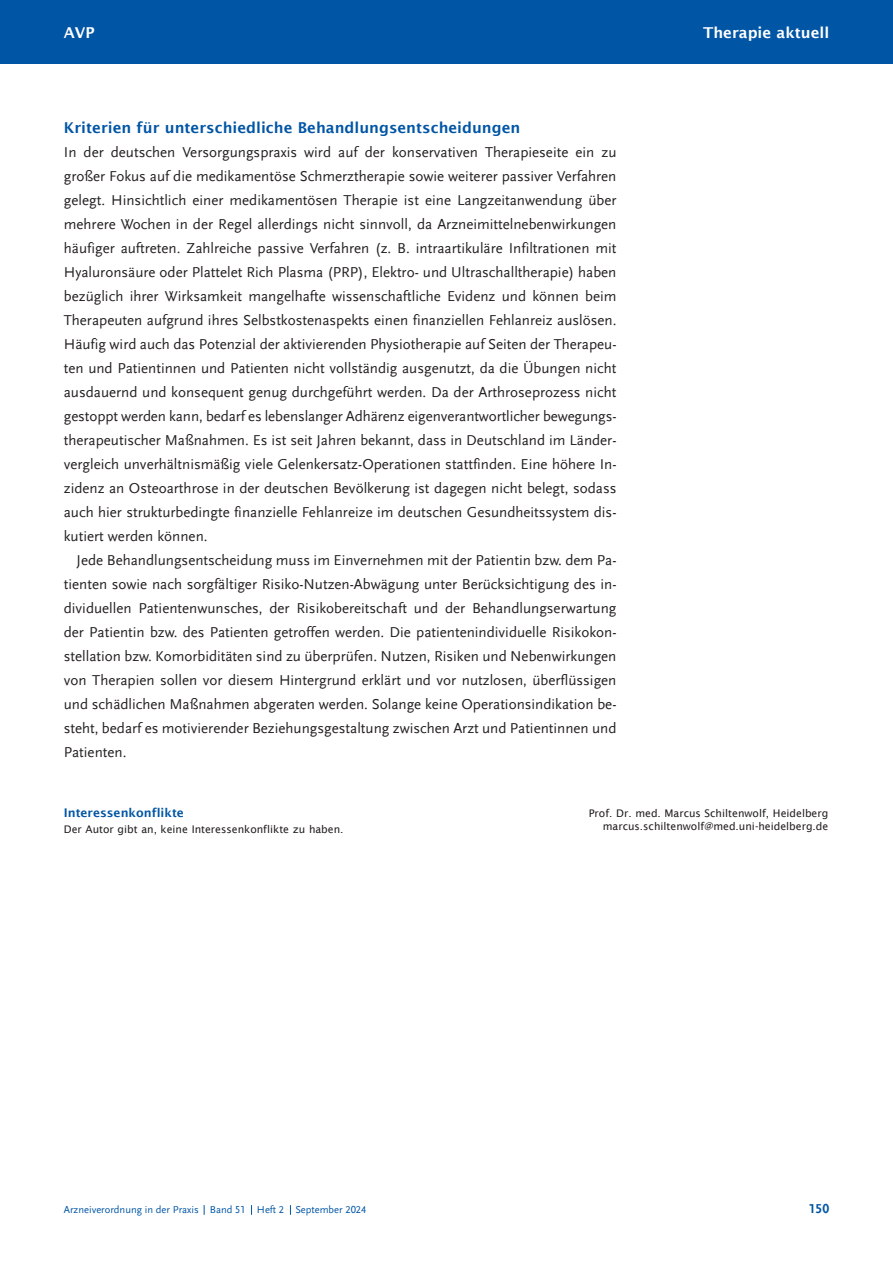
<style>
.page{position:relative;width:893px;height:1263px;background:#fff}
.page>*{position:absolute;margin:0;border:0;box-sizing:border-box;transform-origin:0 0}
.t1{font:15px/24px "Scala Sans LF";color:#231f20;text-align:justify}
.t2{font:600 15px "Lucida Sans";color:#0155a5}
.t3{font:600 15px "Lucida Sans";color:#fff}
.t4{font:700 13.5px "Scala Sans LF";color:#0155a5}
.t5{font:600 12px "Lucida Sans";color:#0155a5}
.t6{font:10.5px/12.6px "Lucida Sans";color:#231f20;text-align:right}
.t7{font:10.5px "Scala Sans LF";color:#0155a5}
</style>
<div class="page">
<div style="left:0;top:0;width:893px;height:64px;background:#0155a5"></div>
<p class="t3" style="left:64px;top:24px;width:32px">AVP</p>
<p class="t3" style="left:703px;top:24px;width:128px">Therapie aktuell</p>
<p class="t2" style="left:64px;top:119px;width:458px">Kriterien für unterschiedliche Behandlungsentscheidungen</p>
<p class="t1" style="left:64px;top:141px;width:554px">In der deutschen Versorgungspraxis wird auf der konservativen Therapieseite ein zu großer Fokus auf die medikamentöse Schmerztherapie sowie weiterer passiver Verfahren gelegt. Hinsichtlich einer medikamentösen Therapie ist eine Langzeitanwendung über mehrere Wochen in der Regel allerdings nicht sinnvoll, da Arzneimittelnebenwirkungen häufiger auftreten. Zahlreiche passive Verfahren (z. B. intraartikuläre Infiltrationen mit Hy alu ronsäure oder Plattelet Rich Plasma (PRP), Elektro- und Ultraschalltherapie) haben bezüglich ihrer Wirksamkeit mangelhafte wissenschaftliche Evidenz und können beim Therapeuten aufgrund ihres Selbstkostenaspekts einen finanziellen Fehlanreiz auslösen.<br>Häufig wird auch das Potenzial der aktivierenden Physiotherapie auf Seiten der Thera peu - ten und Patientinnen und Patienten nicht vollständig ausgenutzt, da die Übungen nicht aus dauernd und konsequent genug durchgeführt werden. Da der Arthroseprozess nicht gestoppt werden kann, bedarf es lebenslanger Adhärenz eigenverantwortlicher bewegungs - therapeutischer Maßnahmen. Es ist seit Jahren bekannt, dass in Deutschland im Länder&shy;vergleich unverhältnismäßig viele Gelenkersatz-Operationen stattfinden. Eine höhere In&shy;zidenz an Osteoarthrose in der deutschen Bevölkerung ist dagegen nicht belegt, sodass auch hier strukturbedingte finanzielle Fehlanreize im deutschen Gesundheitssystem dis&shy;kutiert werden können.</p>
<p class="t1" style="left:64px;top:549px;width:554px;text-indent:13px">Jede Behandlungsentscheidung muss im Einvernehmen mit der Patientin bzw. dem Pa&shy;tienten sowie nach sorgfältiger Risiko-Nutzen-Abwägung unter Berücksichtigung des in&shy;dividuellen Patientenwunsches, der Risikobereitschaft und der Behandlungserwartung der Patientin bzw. des Patienten getroffen werden. Die patientenindividuelle Risikokon&shy;stellation bzw. Komorbiditäten sind zu überprüfen. Nutzen, Risiken und Nebenwirkungen von Therapien sollen vor diesem Hintergrund erklärt und vor nutzlosen, überflüssigen und schädlichen Maßnahmen abgeraten werden. Solange keine Operationsindikation be&shy;steht, bedarf es motivierender Beziehungsgestaltung zwischen Arzt und Patientinnen und Patienten.</p>
<p class="t5" style="left:64px;top:805px;width:122px">Interessenkonflikte</p>
<p class="t6" style="left:64px;top:823px;width:281px">Der Autor gibt an, keine Interessenkonflikte zu haben.</p>
<p class="t7" style="left:64px;top:1204px;width:304px">Arzneiverordnung in der Praxis Band 51 Heft 2 September 2024</p>
<p class="t6" style="left:589px;top:807px;width:241px">Prof. Dr. med. Marcus Schiltenwolf, Heidelberg marcus.schiltenwolf@med.uni-heidelberg.de</p>
<p class="t4" style="left:809px;top:1202px;width:22px">150</p>
</div>
